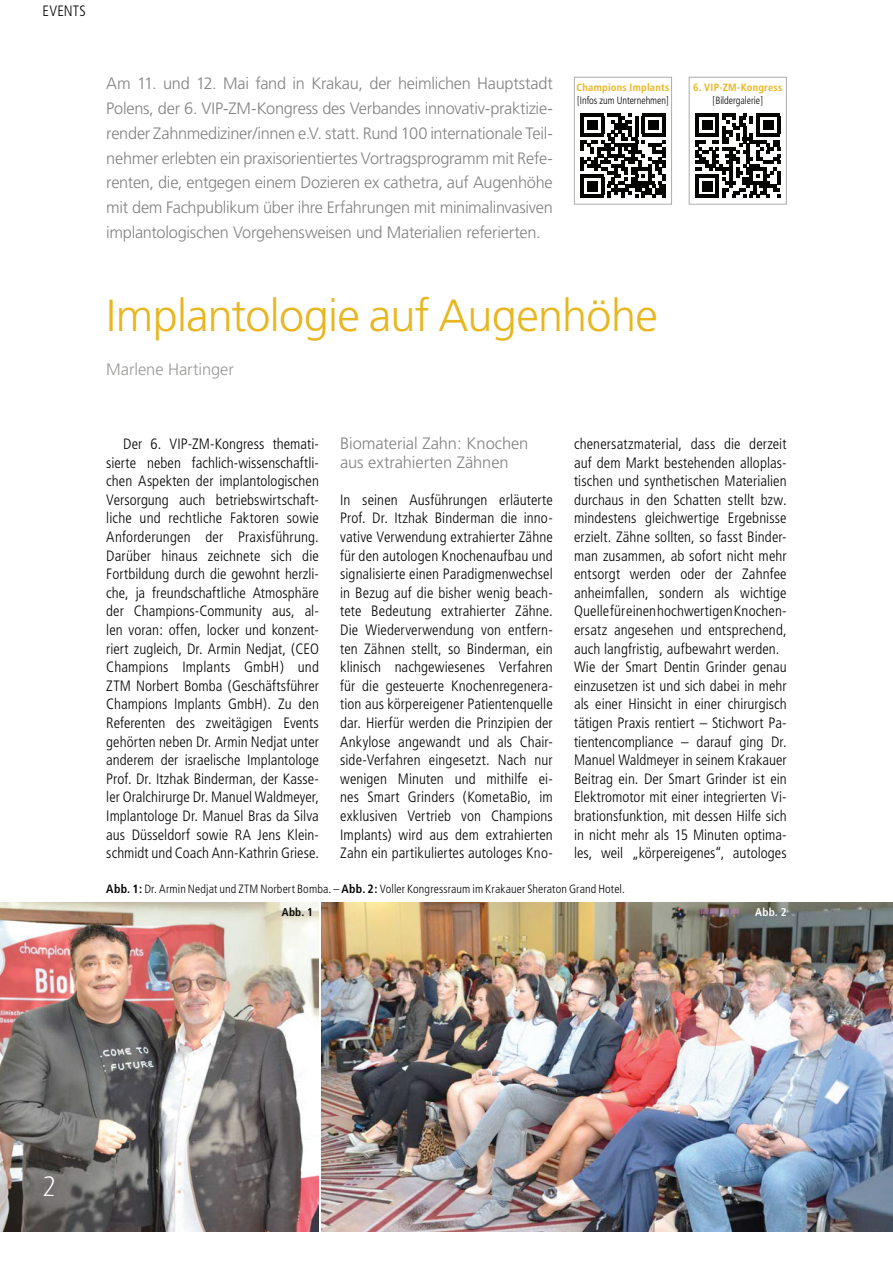
<style>
.page{position:relative;width:893px;height:1263px;background:#fff}
.page>*{position:absolute;margin:0;border:0;box-sizing:border-box;transform-origin:0 0}
.t1{font:300 45px "Frutiger";letter-spacing:-.015em;color:#e8b61f}
.t2{font:200 27px "Glasgow";color:#fff}
.t3{font:300 16.5px/24.8px "Frutiger";letter-spacing:-.01em;color:#818281}
.t4{font:300 16.5px "Frutiger";letter-spacing:-.005em;color:#999998}
.t5{font:300 condensed 15px/18.6px "Frutiger";letter-spacing:.005em;color:#040503;text-align:justify}
.t6{font:300 condensed 12px "Frutiger";letter-spacing:.01em;color:#040503}
.t7{font:700 condensed 11.25px "Frutiger";color:#040503}
.t8{font:700 condensed 11.25px "Frutiger";color:#fff}
.t9{font:300 condensed 10.5px "Frutiger";letter-spacing:-.005em;color:#040503;scale:.96 1}
.t10{font:700 condensed 10.5px "Frutiger";letter-spacing:.025em;color:#e8b61f}
.s1{font-weight:700}
</style>
<div class="page">
<img style="left:0;top:902px;width:319px;height:330px">
<img style="left:321px;top:902px;width:572px;height:330px">
<div style="left:574px;top:77px;width:98px;height:127px;border:1px solid #acadad"></div>
<svg style="left:580px;top:113px;width:85px;height:85px"></svg>
<div style="left:689px;top:77px;width:98px;height:127px;border:1px solid #acadad"></div>
<svg style="left:695px;top:113px;width:85px;height:85px"></svg>
<p class="t5" style="left:43px;top:2px;width:45px">EVENTS</p>
<p class="t3" style="left:106px;top:71px;width:448px;text-align:justify">Am 11. und 12. Mai fand in Krakau, der heimlichen Hauptstadt Polens, der 6. VIP-ZM-Kongress des Verbandes innovativ-praktizie&shy;render Zahnmediziner/innen e.V. statt. Rund 100 internationale Teil&shy;nehmer erlebten ein praxisorientiertes Vortragsprogramm mit Refe&shy;renten, die, entgegen einem Dozieren ex cathetra, auf Augenhöhe mit dem Fachpublikum über ihre Erfahrungen mit minimalinvasiven implantologischen Vorgehensweisen und Materialien referierten.</p>
<p class="t10" style="left:576px;top:81px;width:94px">Champions Implants</p>
<p class="t9" style="left:577px;top:94px;width:97px">[Infos zum Unternehmen]</p>
<h1 class="t1" style="left:106px;top:290px;width:553px">Implantologie auf Augenhöhe</h1>
<p class="t4" style="left:106px;top:359px;width:129px">Marlene Hartinger</p>
<p class="t10" style="left:693px;top:81px;width:91px">6. VIP-ZM-Kongress</p>
<p class="t9" style="left:713px;top:94px;width:54px">[Bildergalerie]</p>
<p class="t5" style="left:106px;top:435px;width:214px;text-indent:17px">Der 6. VIP-ZM-Kongress themati&shy;sierte neben fachlich-wissenschaftli&shy;chen Aspekten der implantologischen Versorgung auch betriebswirtschaft&shy;liche und rechtliche Faktoren sowie Anforderungen der Praxisführung.<br>Darüber hinaus zeichnete sich die Fortbildung durch die gewohnt herzli&shy;che, ja freundschaftliche Atmosphäre der Champions-Community aus, al&shy;len voran: offen, locker und konzent&shy;riert zugleich, Dr. Armin Nedjat, (CEO Champions Implants GmbH) und ZTM Norbert Bomba (Geschäftsführer Champions Implants GmbH). Zu den Referenten des zweitägigen Events gehörten neben Dr. Armin Nedjat unter anderem der israelische Implantologe Prof. Dr. Itzhak Binderman, der Kasse&shy;ler Oralchirurge Dr. Manuel Waldmeyer, Implantologe Dr. Manuel Bras da Silva aus Düsseldorf sowie RA Jens Klein&shy;schmidt und Coach Ann-Kathrin Griese.</p>
<p class="t3" style="left:340px;top:434px;width:190px;line-height:18.6px">Biomaterial Zahn: Knochen aus extrahierten Zähnen</p>
<p class="t5" style="left:340px;top:490px;width:214px">In seinen Ausführungen erläuterte Prof. Dr. Itzhak Binderman die inno&shy;vative Verwendung extrahierter Zähne für den autologen Knochenaufbau und signalisierte einen Paradigmenwechsel in Bezug auf die bisher wenig beach&shy;tete Bedeutung extrahierter Zähne.<br>Die Wiederverwendung von entfern&shy;ten Zähnen stellt, so Binderman, ein klinisch nachgewiesenes Verfahren für die gesteuerte Knochenregenera&shy;tion aus körpereigener Patientenquelle dar. Hierfür werden die Prinzipien der Ankylose angewandt und als Chair&shy;side-Verfahren eingesetzt. Nach nur wenigen Minuten und mithilfe ei&shy;nes Smart Grinders (KometaBio, im exklusiven Vertrieb von Champions Implants) wird aus dem extrahierten Zahn ein partikuliertes autologes Kno-</p>
<p class="t5" style="left:574px;top:435px;width:214px;text-align:left">chenersatzmaterial, dass die derzeit auf dem Markt bestehenden alloplas&shy;tischen und synthetischen Materialien durchaus in den Schatten stellt bzw. mindestens gleichwertige Ergebnisse erzielt. Zähne sollten, so fasst Binder&shy;man zusammen, ab sofort nicht mehr entsorgt werden oder der Zahnfee anheimfallen, sondern als wichtige Quelle für einen hochwertigen Knochen&shy;ersatz angesehen und entsprechend, auch langfristig, aufbewahrt werden.<br>Wie der Smart Dentin Grinder genau einzusetzen ist und sich dabei in mehr als einer Hinsicht in einer chirurgisch tätigen Praxis rentiert – Stichwort Pa&shy;tientencompliance – darauf ging Dr.<br>Manuel Waldmeyer in seinem Krakauer Beitrag ein. Der Smart Grinder ist ein Elektromotor mit einer integrierten Vi&shy;brationsfunktion, mit dessen Hilfe sich in nicht mehr als 15 Minuten optima&shy;les, weil „körpereigenes“, autologes</p>
<p class="t6" style="left:106px;top:882px;width:520px"><span class="s1">Abb. 1:</span> Dr. Armin Nedjat und ZTM Norbert Bomba. – <span class="s1">Abb. 2:</span> Voller Kongressraum im Krakauer Sheraton Grand Hotel.</p>
<p class="t7" style="left:282px;top:905px;width:33px">Abb. 1</p>
<p class="t8" style="left:755px;top:905px;width:33px">Abb. 2</p>
<h2 class="t2" style="left:43px;top:1170px;width:15px">2</h2>
</div>
